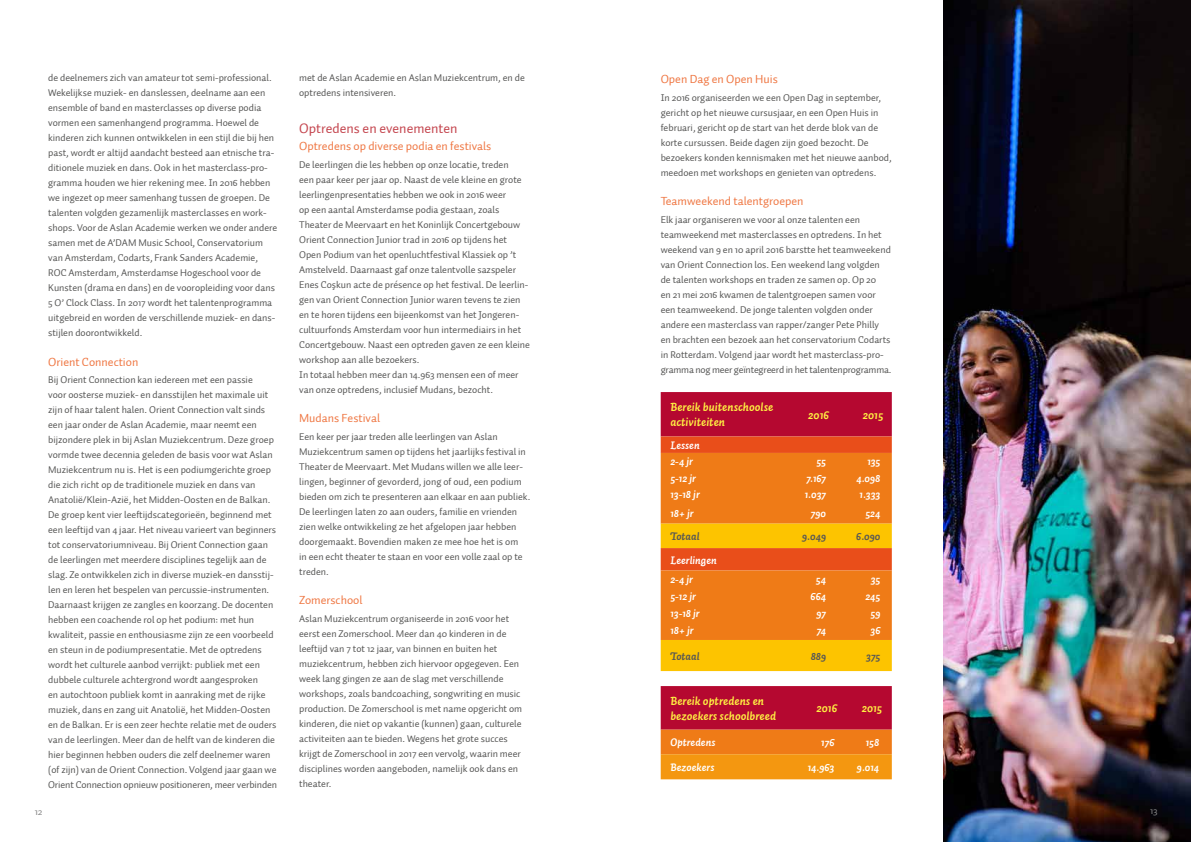
<style>
.page{position:relative;width:1191px;height:842px;background:#fff}
.page>*{position:absolute;margin:0;border:0;box-sizing:border-box;transform-origin:0 0}
.t1{font:14px "Auto 1";color:#c4454e}
.t2{font:12px "Auto 1";color:#ef7743}
.t3{font:italic 700 12px/15px "Auto 2";color:#fff042}
.t4{font:italic 700 11px/16.5px "Auto 2";color:#fff}
.t5{font:italic 700 11px "Auto 2";color:#575756}
.t6{font:10px/15px "Auto 1";color:#575756}
.t7{font:10px "Auto 1";color:#878787}
</style>
<div class="page">
<svg style="left:660px;top:392px;width:231px;height:279px;background:#e77118"></svg>
<svg style="left:660px;top:686px;width:231px;height:93px;background:#d54e22"></svg>
<img style="left:943px;top:0;width:248px;height:842px">
<p class="t6" style="left:48px;top:70px;width:231px">de deelnemers zich van amateur tot semi-professional.<br>Wekelijkse muziek- en danslessen, deelname aan een ensemble of band en masterclasses op diverse podia vormen een samenhangend programma. Hoewel de kinderen zich kunnen ontwikkelen in een stijl die bij hen past, wordt er altijd aandacht besteed aan etnische tra&shy;ditionele muziek en dans. Ook in het masterclass-pro&shy;gramma houden we hier rekening mee. In 2016 hebben we ingezet op meer samenhang tussen de groepen. De talenten volgden gezamenlijk masterclasses en work&shy;shops. Voor de Aslan Academie werken we onder andere samen met de A’DAM Music School, Conservatorium van Amsterdam, Codarts, Frank Sanders Academie, ROC Amsterdam, Amsterdamse Hogeschool voor de Kunsten (drama en dans) en de vooropleiding voor dans 5 O’ Clock Class. In 2017 wordt het talentenprogramma uitgebreid en worden de verschillende muziek- en dans&shy;stijlen doorontwikkeld.</p>
<p class="t2" style="left:48px;top:354px;width:92px">Orient Connection</p>
<p class="t6" style="left:48px;top:373px;width:230px">Bij Orient Connection kan iedereen met een passie<br>voor oosterse muziek- en dansstijlen het maximale uit zijn of haar talent halen. Orient Connection valt sinds een jaar onder de Aslan Academie, maar neemt een bijzondere plek in bij Aslan Muziekcentrum. Deze groep vormde twee decennia geleden de basis voor wat Aslan Muziekcentrum nu is. Het is een podiumgerichte groep die zich richt op de traditionele muziek en dans van Anatolië/Klein-Azië, het Midden-Oosten en de Balkan.<br>De groep kent vier leeftijdscategorieën, beginnend met een leeftijd van 4 jaar. Het niveau varieert van beginners tot conservatoriumniveau. Bij Orient Connection gaan de leerlingen met meerdere disciplines tegelijk aan de slag. Ze ontwikkelen zich in diverse muziek-en dansstij&shy;len en leren het bespelen van percussie-instrumenten.<br>Daarnaast krijgen ze zangles en koorzang. De docenten hebben een coachende rol op het podium: met hun kwaliteit, passie en enthousiasme zijn ze een voorbeeld en steun in de podiumpresentatie. Met de optredens wordt het culturele aanbod verrijkt: publiek met een dubbele culturele achtergrond wordt aangesproken<br>en autochtoon publiek komt in aanraking met de rijke muziek, dans en zang uit Anatolië, het Midden-Oosten en de Balkan. Er is een zeer hechte relatie met de ouders van de leerlingen. Meer dan de helft van de kinderen die hier beginnen hebben ouders die zelf deelnemer waren (of zijn) van de Orient Connection. Volgend jaar gaan we Orient Connection opnieuw positioneren, meer verbinden</p>
<p class="t6" style="left:299px;top:70px;width:227px">met de Aslan Academie en Aslan Muziekcentrum, en de optredens intensiveren.</p>
<h1 class="t1" style="left:299px;top:119px;width:160px">Optredens en evenementen</h1>
<p class="t2" style="left:299px;top:138px;width:194px">Optredens op diverse podia en festivals</p>
<p class="t6" style="left:299px;top:157px;width:232px">De leerlingen die les hebben op onze locatie, treden<br>een paar keer per jaar op. Naast de vele kleine en grote leerlingenpresentaties hebben we ook in 2016 weer<br>op een aantal Amsterdamse podia gestaan, zoals Theater de Meervaart en het Koninlijk Concertgebouw Orient Connection Junior trad in 2016 op tijdens het Open Podium van het openluchtfestival Klassiek op ’t Amstelveld. Daarnaast gaf onze talentvolle sazspeler Enes Coşkun acte de présence op het festival. De leerlin&shy;gen van Orient Connection Junior waren tevens te zien en te horen tijdens een bijeenkomst van het Jongeren&shy;cultuurfonds Amsterdam voor hun intermediairs in het Concertgebouw. Naast een optreden gaven ze een kleine workshop aan alle bezoekers.<br>In totaal hebben meer dan 14.963 mensen een of meer van onze optredens, inclusief Mudans, bezocht.</p>
<p class="t2" style="left:299px;top:411px;width:82px">Mudans Festival</p>
<p class="t6" style="left:299px;top:429px;width:233px">Een keer per jaar treden alle leerlingen van Aslan Muziekcentrum samen op tijdens het jaarlijks festival in Theater de Meervaart. Met Mudans willen we alle leer&shy;lingen, beginner of gevorderd, jong of oud, een podium bieden om zich te presenteren aan elkaar en aan publiek.<br>De leerlingen laten zo aan ouders, familie en vrienden zien welke ontwikkeling ze het afgelopen jaar hebben doorgemaakt. Bovendien maken ze mee hoe het is om<br>in een echt theater te staan en voor een volle zaal op te treden.</p>
<p class="t2" style="left:299px;top:593px;width:65px">Zomerschool</p>
<p class="t6" style="left:299px;top:611px;width:224px">Aslan Muziekcentrum organiseerde in 2016 voor het eerst een Zomerschool. Meer dan 40 kinderen in de leeftijd van 7 tot 12 jaar, van binnen en buiten het muziekcentrum, hebben zich hiervoor opgegeven. Een week lang gingen ze aan de slag met verschillende workshops, zoals bandcoaching, songwriting en music production. De Zomerschool is met name opgericht om kinderen, die niet op vakantie (kunnen) gaan, culturele activiteiten aan te bieden. Wegens het grote succes krijgt de Zomerschool in 2017 een vervolg, waarin meer disciplines worden aangeboden, namelijk ook dans en theater.</p>
<p class="t2" style="left:660px;top:71px;width:119px">Open Dag en Open Huis</p>
<p class="t6" style="left:660px;top:90px;width:233px">In 2016 organiseerden we een Open Dag in september, gericht op het nieuwe cursusjaar, en een Open Huis in februari, gericht op de start van het derde blok van de korte cursussen. Beide dagen zijn goed bezocht. De bezoekers konden kennismaken met het nieuwe aanbod, meedoen met workshops en genieten van optredens.</p>
<p class="t2" style="left:660px;top:194px;width:144px">Teamweekend talentgroepen</p>
<p class="t6" style="left:660px;top:212px;width:232px">Elk jaar organiseren we voor al onze talenten een teamweekend met masterclasses en optredens. In het weekend van 9 en 10 april 2016 barstte het teamweekend van Orient Connection los. Een weekend lang volgden de talenten workshops en traden ze samen op. Op 20<br>en 21 mei 2016 kwamen de talentgroepen samen voor een teamweekend. De jonge talenten volgden onder andere een masterclass van rapper/zanger Pete Philly en brachten een bezoek aan het conservatorium Codarts in Rotterdam. Volgend jaar wordt het masterclass-pro&shy;gramma nog meer geïntegreerd in het talentenprogramma.</p>
<p class="t3" style="left:670px;top:400px;width:104px">Bereik buitenschoolse activiteiten</p>
<p class="t3" style="left:808px;top:407px;width:22px">2016</p>
<p class="t3" style="left:863px;top:407px;width:22px">2015</p>
<p class="t4" style="left:670px;top:437px;width:31px">Lessen<br>2-4 jr</p>
<p class="t4" style="left:816px;top:453px;width:11px">55</p>
<p class="t4" style="left:867px;top:453px;width:15px">135</p>
<p class="t4" style="left:670px;top:470px;width:27px">5-12 jr</p>
<p class="t4" style="left:806px;top:470px;width:21px">7.167</p>
<p class="t4" style="left:856px;top:470px;width:26px">4.098</p>
<p class="t4" style="left:670px;top:486px;width:31px">13-18 jr</p>
<p class="t4" style="left:804px;top:486px;width:23px">1.037</p>
<p class="t4" style="left:859px;top:486px;width:22px">1.333</p>
<p class="t4" style="left:670px;top:505px;width:25px">18+ jr</p>
<p class="t4" style="left:811px;top:505px;width:17px">790</p>
<p class="t4" style="left:865px;top:505px;width:17px">524</p>
<p class="t5" style="left:670px;top:529px;width:31px">Totaal</p>
<p class="t5" style="left:802px;top:529px;width:25px">9.049</p>
<p class="t5" style="left:856px;top:529px;width:26px">6.090</p>
<p class="t4" style="left:670px;top:550px;width:48px;line-height:19.8px">Leerlingen<br>2-4 jr</p>
<p class="t4" style="left:816px;top:571px;width:12px">54</p>
<p class="t4" style="left:870px;top:571px;width:11px">35</p>
<p class="t4" style="left:670px;top:588px;width:27px">5-12 jr</p>
<p class="t4" style="left:810px;top:588px;width:17px">664</p>
<p class="t4" style="left:865px;top:588px;width:17px">245</p>
<p class="t4" style="left:670px;top:605px;width:31px">13-18 jr</p>
<p class="t4" style="left:816px;top:605px;width:11px">97</p>
<p class="t4" style="left:870px;top:605px;width:11px">59</p>
<p class="t4" style="left:670px;top:623px;width:25px">18+ jr</p>
<p class="t4" style="left:816px;top:623px;width:11px">74</p>
<p class="t4" style="left:870px;top:623px;width:11px">36</p>
<p class="t5" style="left:670px;top:649px;width:31px">Totaal</p>
<p class="t5" style="left:810px;top:649px;width:17px">889</p>
<p class="t5" style="left:866px;top:649px;width:16px">375</p>
<p class="t3" style="left:670px;top:693px;width:107px">Bereik optredens en bezoekers schoolbreed</p>
<p class="t3" style="left:816px;top:701px;width:22px">2016</p>
<p class="t3" style="left:861px;top:701px;width:22px">2015</p>
<p class="t4" style="left:670px;top:734px;width:47px">Optredens</p>
<p class="t4" style="left:821px;top:734px;width:15px">176</p>
<p class="t4" style="left:866px;top:734px;width:15px">158</p>
<p class="t4" style="left:670px;top:759px;width:45px">Bezoekers</p>
<p class="t4" style="left:807px;top:759px;width:28px">14.963</p>
<p class="t4" style="left:857px;top:759px;width:24px">9.014</p>
<p class="t7" style="left:35px;top:805px;width:9px">12</p>
<p class="t7" style="left:1150px;top:804px;width:9px">13</p>
</div>
